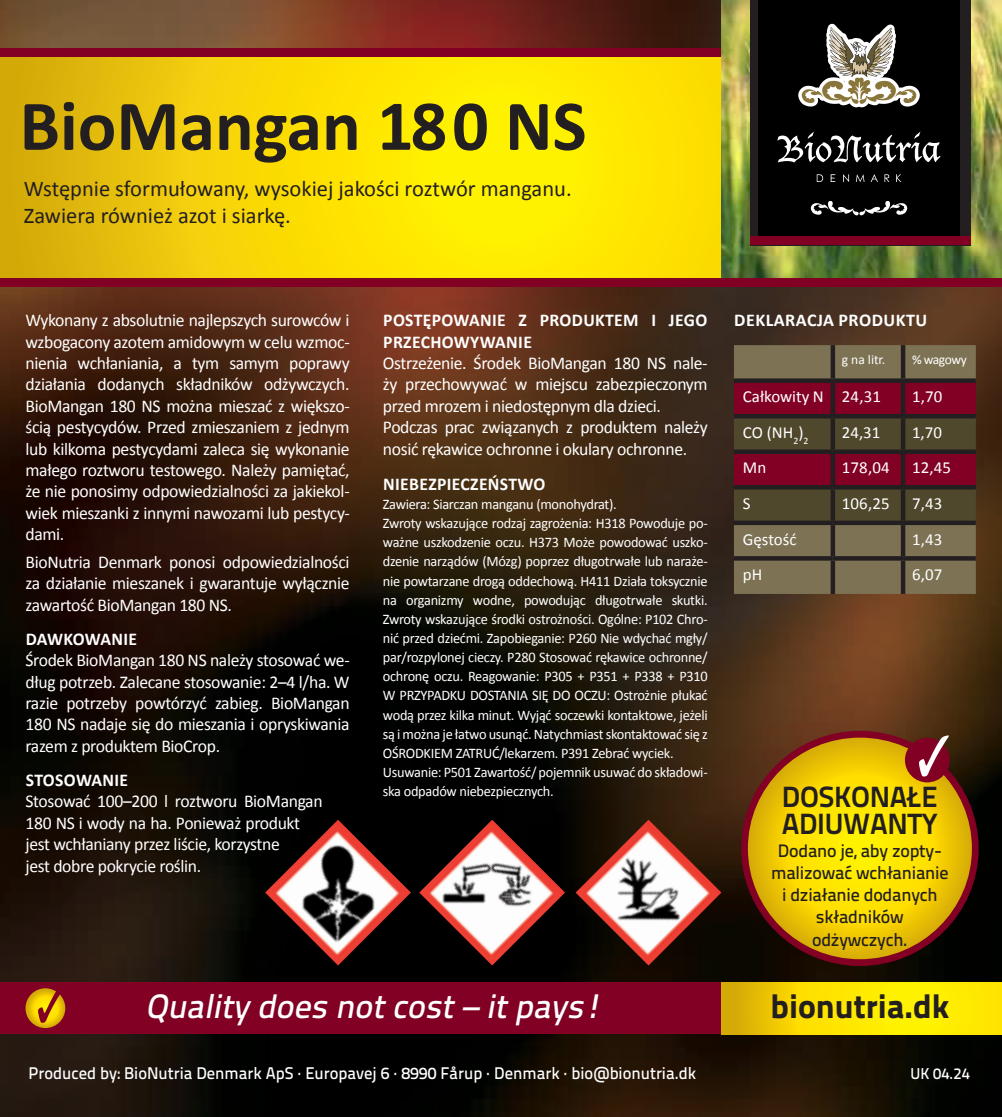
<style>
.page{position:relative;width:1002px;height:1117px;background:#fff}
.page>*{position:absolute;margin:0;border:0;box-sizing:border-box;transform-origin:0 0}
.t1{font:700 72px "Calibri";color:#231f20}
.t2{font:italic 500 33.75px "Titillium Text 22 L";color:#fff}
.t3{font:800 33.75px "Titillium Text 22 L";color:#231f20}
.t4{font:700 29.25px/27px "Titillium Text 22 L";letter-spacing:-.01em;color:#231f20}
.t5{font:22.5px/27px "Calibri";color:#231f20}
.t6{font:18px/21.4px "Calibri";letter-spacing:-.02em;color:#fff;text-align:justify}
.t7{font:700 18px/21.4px "Calibri";letter-spacing:.02em;color:#fff}
.t8{font:500 18px/22.3px "Titillium Text 22 L";letter-spacing:-.01em;color:#231f20;text-align:center}
.t9{font:16.88px "Calibri";color:#fff}
.t10{font:500 16.88px "Titillium Text 22 L";color:#fff}
.t11{font:500 15.75px "Titillium Text 22 L";color:#fff}
.t12{font:14.62px/19.1px "Calibri";letter-spacing:-.02em;color:#fff}
.t13{font:13.5px "Calibri";letter-spacing:-.025em;color:#fff}
</style>
<div class="page">
<img style="left:0;top:0;width:1001px;height:1116px">
<svg style="left:0;top:57px;width:721px;height:220px;background:#f5d904"></svg>
<div style="left:0;top:48px;width:1001px;height:9px;background:#820024"></div>
<img style="left:721px;top:0;width:280px;height:277px">
<div style="left:0;top:277px;width:1001px;height:9px;background:#820024"></div>
<svg style="left:744px;top:734px;width:231px;height:228px;background:#c8a404"></svg>
<div style="left:741px;top:730px;width:237px;height:235px;border:7px solid #820024;border-radius:50%"></div>
<div style="left:904px;top:737px;width:45px;height:45px;background:#820024;border-radius:50%"></div>
<svg style="left:918px;top:735px;width:30px;height:41px"></svg>
<div style="left:0;top:982px;width:734px;height:51px;background:#820024"></div>
<svg style="left:721px;top:982px;width:280px;height:51px;background:#f8de00"></svg>
<svg style="left:26px;top:988px;width:39px;height:39px"></svg>
<svg style="left:38px;top:988px;width:27px;height:34px"></svg>
<img style="left:265px;top:819px;width:146px;height:146px">
<img style="left:419px;top:819px;width:146px;height:146px">
<img style="left:575px;top:819px;width:146px;height:146px">
<div style="left:733px;top:345px;width:242px;height:248px;background:#7d7254"></div>
<svg style="left:733px;top:383px;width:242px;height:137px;background:#682327"></svg>
<div style="left:733px;top:378px;width:99px;height:5px;background:#231f20"></div>
<div style="left:830px;top:383px;width:5px;height:31px;background:#231f20"></div>
<div style="left:900px;top:383px;width:5px;height:31px;background:#231f20"></div>
<hr style="left:733px;top:414px;width:99px;height:4px;background:#231f20">
<hr style="left:832px;top:414px;width:70px;height:4px;background:#231f20">
<div style="left:830px;top:418px;width:5px;height:31px;background:#231f20"></div>
<hr style="left:902px;top:414px;width:73px;height:4px;background:#231f20">
<div style="left:900px;top:418px;width:5px;height:31px;background:#231f20"></div>
<div style="left:733px;top:449px;width:99px;height:5px;background:#231f20"></div>
<div style="left:832px;top:449px;width:70px;height:5px;background:#231f20"></div>
<div style="left:830px;top:454px;width:5px;height:31px;background:#231f20"></div>
<div style="left:902px;top:449px;width:73px;height:5px;background:#231f20"></div>
<div style="left:900px;top:454px;width:5px;height:31px;background:#231f20"></div>
<hr style="left:733px;top:485px;width:99px;height:4px;background:#231f20">
<hr style="left:832px;top:485px;width:70px;height:4px;background:#231f20">
<div style="left:830px;top:489px;width:5px;height:31px;background:#231f20"></div>
<hr style="left:902px;top:485px;width:73px;height:4px;background:#231f20">
<div style="left:900px;top:489px;width:5px;height:31px;background:#231f20"></div>
<div style="left:733px;top:520px;width:99px;height:5px;background:#231f20"></div>
<div style="left:832px;top:520px;width:70px;height:5px;background:#231f20"></div>
<div style="left:830px;top:525px;width:5px;height:31px;background:#231f20"></div>
<div style="left:902px;top:520px;width:73px;height:5px;background:#231f20"></div>
<div style="left:900px;top:525px;width:5px;height:31px;background:#231f20"></div>
<svg style="left:733px;top:556px;width:99px;height:4px"></svg>
<svg style="left:832px;top:556px;width:70px;height:4px"></svg>
<div style="left:830px;top:560px;width:5px;height:33px;background:#231f20"></div>
<svg style="left:902px;top:556px;width:73px;height:4px"></svg>
<div style="left:900px;top:560px;width:5px;height:33px;background:#231f20"></div>
<div style="left:830px;top:345px;width:5px;height:33px;background:#231f20"></div>
<div style="left:900px;top:345px;width:5px;height:33px;background:#231f20"></div>
<div style="left:832px;top:378px;width:70px;height:5px;background:#231f20"></div>
<div style="left:902px;top:378px;width:73px;height:5px;background:#231f20"></div>
<div style="left:749px;top:0;width:221px;height:245px;background:#231f20"></div>
<div style="left:758px;top:0;width:201px;height:240px;background:#000"></div>
<svg style="left:798px;top:24px;width:121px;height:83px"></svg>
<svg style="left:810px;top:201px;width:97px;height:14px"></svg>
<svg style="left:816px;top:174px;width:7px;height:8px"></svg>
<svg style="left:843px;top:174px;width:6px;height:8px"></svg>
<svg style="left:855px;top:174px;width:9px;height:8px"></svg>
<svg style="left:870px;top:174px;width:7px;height:8px"></svg>
<svg style="left:884px;top:174px;width:5px;height:8px"></svg>
<svg style="left:896px;top:174px;width:5px;height:8px"></svg>
<svg style="left:777px;top:132px;width:163px;height:30px"></svg>
<svg style="left:830px;top:174px;width:5px;height:8px"></svg>
<div style="left:749px;top:236px;width:221px;height:9px;background:#820024"></div>
<h1 class="t1" style="left:20px;top:75px;width:568px">BioMangan 180 NS</h1>
<p class="t5" style="left:24px;top:174px;width:549px">Wstępnie sformułowany, wysokiej jakości roztwór manganu.<br>Zawiera również azot i siarkę.</p>
<p class="t6" style="left:26px;top:309px;width:325px">Wykonany z absolutnie najlepszych surowców i wzbogacony azotem amidowym w celu wzmoc&shy;nienia wchłaniania, a tym samym poprawy działania dodanych składników odżywczych.<br>BioMangan 180 NS można mieszać z większo&shy;ścią pestycydów. Przed zmieszaniem z jednym lub kilkoma pestycydami zaleca się wykonanie małego roztworu testowego. Należy pamiętać, że nie ponosimy odpowiedzialności za jakiekol&shy;wiek mieszanki z innymi nawozami lub pestycy&shy;dami.</p>
<p class="t6" style="left:26px;top:550px;width:325px">BioNutria Denmark ponosi odpowiedzialności za działanie mieszanek i gwarantuje wyłącznie zawartość BioMangan 180 NS.</p>
<p class="t7" style="left:26px;top:627px;width:113px">DAWKOWANIE</p>
<p class="t6" style="left:26px;top:649px;width:325px">Środek BioMangan 180 NS należy stosować we&shy;dług potrzeb. Zalecane stosowanie: 2–4 l/ha. W razie potrzeby powtórzyć zabieg. BioMangan 180 NS nadaje się do mieszania i opryskiwania razem z produktem BioCrop.</p>
<p class="t7" style="left:26px;top:768px;width:104px">STOSOWANIE</p>
<p class="t6" style="left:26px;top:790px;width:298px;text-align:left">Stosować 100–200 l roztworu BioMangan 180 NS i wody na ha. Ponieważ produkt jest wchłaniany przez liście, korzystne<br>jest dobre pokrycie roślin.</p>
<p class="t7" style="left:383px;top:309px;width:325px">POSTĘPOWANIE Z PRODUKTEM I JEGO<br>PRZECHOWYWANIE</p>
<p class="t6" style="left:383px;top:352px;width:326px;text-align:left">Ostrzeżenie. Środek BioMangan 180 NS nale&shy;ży przechowywać w miejscu zabezpieczonym przed mrozem i niedostępnym dla dzieci.<br>Podczas prac związanych z produktem należy nosić rękawice ochronne i okulary ochronne.</p>
<p class="t7" style="left:383px;top:472px;width:164px">NIEBEZPIECZEŃSTWO</p>
<p class="t12" style="left:383px;top:494px;width:326px">Zawiera: Siarczan manganu (monohydrat).<br>Zwroty wskazujące rodzaj zagrożenia: H318 Powoduje po&shy;ważne uszkodzenie oczu. H373 Może powodować uszko&shy;dzenie narządów (Mózg) poprzez długotrwałe lub naraże&shy;nie powtarzane drogą oddechową. H411 Działa toksycznie na organizmy wodne, powodując długotrwałe skutki.<br>Zwroty wskazujące środki ostrożności. Ogólne: P102 Chro&shy;nić przed dziećmi. Zapobieganie: P260 Nie wdychać mgły/ par/rozpylonej cieczy. P280 Stosować rękawice ochronne/ ochronę oczu. Reagowanie: P305 + P351 + P338 + P310<br>W PRZYPADKU DOSTANIA SIĘ DO OCZU: Ostrożnie płukać wodą przez kilka minut. Wyjąć soczewki kontaktowe, jeżeli są i można je łatwo usunąć. Natychmiast skontaktować się z OŚRODKIEM ZATRUĆ/lekarzem. P391 Zebrać wyciek.<br>Usuwanie: P501 Zawartość/ pojemnik usuwać do składowi&shy;ska odpadów niebezpiecznych.</p>
<p class="t7" style="left:734px;top:309px;width:194px">DEKLARACJA PRODUKTU</p>
<p class="t13" style="left:841px;top:350px;width:45px">g na litr.</p>
<p class="t13" style="left:911px;top:350px;width:56px">% wagowy</p>
<p class="t9" style="left:742px;top:385px;width:139px">Całkowity N 24,31</p>
<p class="t9" style="left:911px;top:385px;width:32px">1,70</p>
<p class="t9" style="left:742px;top:420px;width:67px">CO (NH<sub>2</sub>)<sub>2</sub></p>
<p class="t9" style="left:841px;top:420px;width:40px">24,31</p>
<p class="t9" style="left:911px;top:420px;width:31px">1,70</p>
<p class="t9" style="left:742px;top:456px;width:25px">Mn</p>
<p class="t9" style="left:841px;top:456px;width:49px">178,04</p>
<p class="t9" style="left:911px;top:456px;width:41px">12,45</p>
<p class="t9" style="left:742px;top:491px;width:9px">S</p>
<p class="t9" style="left:841px;top:491px;width:49px">106,25</p>
<p class="t9" style="left:911px;top:491px;width:32px">7,43</p>
<p class="t9" style="left:742px;top:527px;width:55px">Gęstość</p>
<p class="t9" style="left:911px;top:527px;width:32px">1,43</p>
<p class="t9" style="left:742px;top:562px;width:21px">pH</p>
<p class="t9" style="left:911px;top:562px;width:32px">6,07</p>
<h3 class="t4" style="left:781px;top:781px;width:158px">DOSKONAŁE<br>ADIUWANTY</h3>
<p class="t8" style="left:771px;top:837px;width:179px">Dodano je, aby zopty&shy;malizować wchłanianie i działanie dodanych składników odżywczych.</p>
<h2 class="t2" style="left:145px;top:980px;width:465px">Quality does notcost– itpays!</h2>
<h2 class="t3" style="left:770px;top:979px;width:180px">bionutria.dk</h2>
<p class="t10" style="left:29px;top:1059px;width:669px">Produced by: BioNutria Denmark ApS · Europavej 6 · 8990 Fårup · Denmark · bio@bionutria.dk</p>
<p class="t11" style="left:910px;top:1060px;width:61px">UK 04.24</p>
</div>
